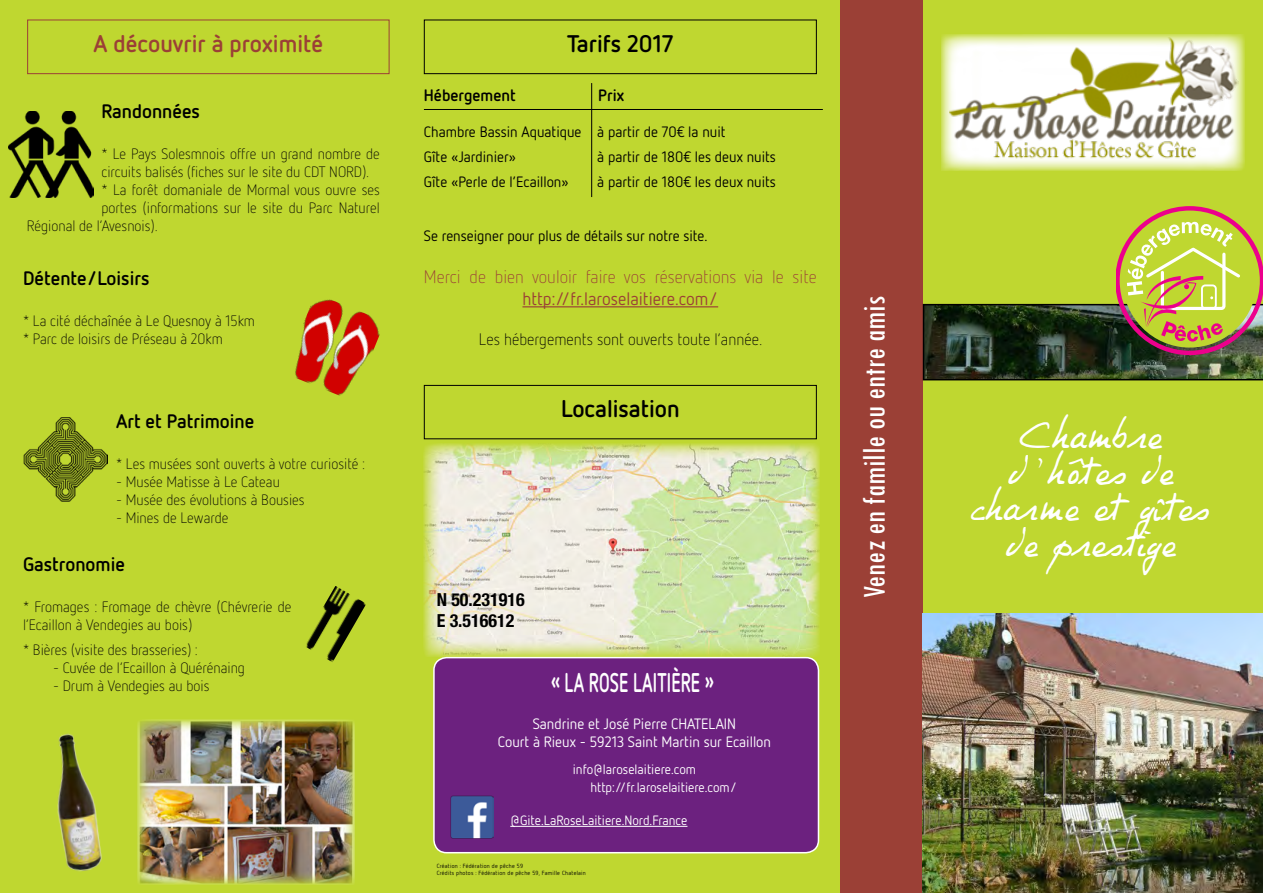
<style>
.page{position:relative;width:1263px;height:893px;background:#bfd730}
.page>*{position:absolute;margin:0;border:0;box-sizing:border-box;transform-origin:0 0}
.t1{font:condensed 33px "Tw Cen";color:#fff}
.t2{font:30px/36px "Philing";color:#fff;text-align:center}
.t3{font:700 27px "Netto OT";letter-spacing:.01em;color:#fff;scale:.67 1}
.t4{font:700 24px "Netto OT";color:#000}
.t5{font:700 24px "Netto OT";color:#9b4036}
.t6{font:700 19.5px "Netto OT";color:#000}
.t7{font:300 18px "Netto OT";color:#9b4036}
.t8{font:18px "Netto OT";color:#9b4036}
.t9{font:700 condensed 18px/21.6px "Helvetica Neue";color:#000}
.t10{font:300 16.5px "Netto OT";color:#000}
.t11{font:700 16.5px "Netto OT";color:#000}
.t12{font:300 15px/18px "Netto OT";color:#000}
.t13{font:15px/25.2px "Netto OT";color:#000}
.t14{font:15px/18px "Netto OT";color:#fff;text-align:center}
.t15{font:13.5px/18px "Netto OT";color:#fff}
.t16{font:6px/7.2px "Netto OT";letter-spacing:.04em;color:#000}
</style>
<div class="page">
<div style="left:840px;top:0;width:83px;height:893px;background:#9b4036"></div>
<div style="left:27px;top:20px;width:362px;height:54px;border:1px solid #9b4036"></div>
<div style="left:424px;top:385px;width:393px;height:54px;border:1px solid #000"></div>
<div style="left:434px;top:658px;width:384px;height:195px;background:#6c217f;border-radius:13px"></div>
<hr style="left:510px;top:826px;width:177px;height:1px;background:#fff">
<div style="left:433px;top:657px;width:386px;height:196px;border:2px solid #fff;border-radius:13px"></div>
<img style="left:923px;top:613px;width:340px;height:280px">
<img style="left:944px;top:34px;width:299px;height:1px">
<img style="left:424px;top:443px;width:395px;height:214px">
<svg style="left:923px;top:206px;width:340px;height:174px"></svg>
<img style="left:450px;top:796px;width:43px;height:43px">
<img style="left:9px;top:111px;width:84px;height:86px">
<img style="left:295px;top:299px;width:85px;height:97px">
<img style="left:23px;top:417px;width:85px;height:84px">
<img style="left:306px;top:586px;width:60px;height:76px">
<img style="left:57px;top:733px;width:45px;height:139px">
<div style="left:424px;top:20px;width:393px;height:54px;border:1px solid #000"></div>
<hr style="left:424px;top:109px;width:399px;height:1px;background:#000">
<hr style="left:591px;top:83px;width:1px;height:114px;background:#000">
<hr style="left:522px;top:306px;width:196px;height:1px;background:#9b4036">
<svg style="left:941px;top:35px;width:304px;height:136px;background:#d9e786"></svg>
<img style="left:950px;top:37px;width:288px;height:127px">
<img style="left:137px;top:720px;width:217px;height:164px">
<h3 class="t5" style="left:94px;top:28px;width:231px">A découvrir à proximité</h3>
<h3 class="t6" style="left:101px;top:99px;width:100px">Randonnées</h3>
<p class="t12" style="left:101px;top:145px;width:280px">* Le Pays Solesmnois offre un grand nombre de</p>
<p class="t12" style="left:101px;top:163px;width:269px">circuits balisés (fiches sur le site du CDT NORD).</p>
<p class="t12" style="left:101px;top:181px;width:280px">* La forêt domaniale de Mormal vous ouvre ses</p>
<p class="t12" style="left:101px;top:199px;width:280px">portes (informations sur le site du Parc Naturel</p>
<p class="t12" style="left:27px;top:217px;width:132px">Régional de l’Avesnois).</p>
<h3 class="t6" style="left:23px;top:266px;width:128px">Détente/Loisirs</h3>
<p class="t12" style="left:23px;top:312px;width:233px">* La cité déchaînée à Le Quesnoy à 15km * Parc de loisirs de Préseau à 20km</p>
<h3 class="t6" style="left:116px;top:409px;width:140px">Art et Patrimoine</h3>
<p class="t12" style="left:116px;top:455px;width:251px">* Les musées sont ouverts à votre curiosité :</p>
<p class="t12" style="left:116px;top:473px;width:165px">- Musée Matisse à Le Cateau</p>
<p class="t12" style="left:116px;top:491px;width:190px">- Musée des évolutions à Bousies</p>
<p class="t12" style="left:116px;top:509px;width:114px">- Mines de Lewarde</p>
<h3 class="t6" style="left:23px;top:551px;width:103px">Gastronomie</h3>
<p class="t12" style="left:23px;top:597px;width:270px">* Fromages : Fromage de chèvre (Chévrerie de l’Ecaillon à Vendegies au bois)</p>
<p class="t12" style="left:23px;top:641px;width:176px">* Bières (visite des brasseries) :</p>
<p class="t12" style="left:53px;top:659px;width:193px">- Cuvée de l’Ecaillon à Quérénaing</p>
<p class="t12" style="left:53px;top:677px;width:158px">- Drum à Vendegies au bois</p>
<h3 class="t4" style="left:567px;top:28px;width:108px">Tarifs 2017</h3>
<p class="t11" style="left:424px;top:84px;width:93px">Hébergement</p>
<p class="t11" style="left:598px;top:84px;width:27px">Prix</p>
<p class="t13" style="left:424px;top:118px;width:303px">Chambre Bassin Aquatique à partir de 70€ la nuit<br>Gîte «Jardinier»</p>
<p class="t13" style="left:597px;top:144px;width:180px">à partir de 180€ les deux nuits</p>
<p class="t13" style="left:424px;top:169px;width:146px">Gîte «Perle de l’Ecaillon»</p>
<p class="t13" style="left:597px;top:169px;width:180px">à partir de 180€ les deux nuits</p>
<p class="t13" style="left:424px;top:223px;width:285px">Se renseigner pour plus de détails sur notre site.</p>
<p class="t7" style="left:424px;top:266px;width:394px">Merci de bien vouloir faire vos réservations via le site</p>
<p class="t8" style="left:522px;top:287px;width:197px">http://fr.laroselaitiere.com/</p>
<p class="t10" style="left:479px;top:329px;width:285px">Les hébergements sont ouverts toute l’année.</p>
<h3 class="t4" style="left:561px;top:394px;width:120px">Localisation</h3>
<p class="t9" style="left:437px;top:587px;width:90px">N 50.231916<br>E 3.516612</p>
<h3 class="t3" style="left:551px;top:665px;width:246px">« La ROSE LAITIère »</h3>
<p class="t14" style="left:498px;top:715px;width:275px">Sandrine et José Pierre CHATELAIN<br>Court à Rieux - 59213 Saint Martin sur Ecaillon</p>
<p class="t15" style="left:590px;top:760px;width:148px;text-indent:-17px">info@laroselaitiere.com http://fr.laroselaitiere.com/</p>
<p class="t15" style="left:510px;top:811px;width:179px">@Gite.LaRoseLaitiere.Nord.France</p>
<p class="t16" style="left:437px;top:862px;width:151px">Création : Fédération de pêche 59<br>Crédits photos : Fédération de pêche 59, Famille Chatelain</p>
<h1 class="t1" style="left:854px;top:598px;width:304px;rotate:-90deg">Venez en famille ou entre amis</h1>
<h2 class="t2" style="left:971px;top:420px;width:240px">Chambre d’hôtes de charme et gîtes de prestige</h2>
</div>
